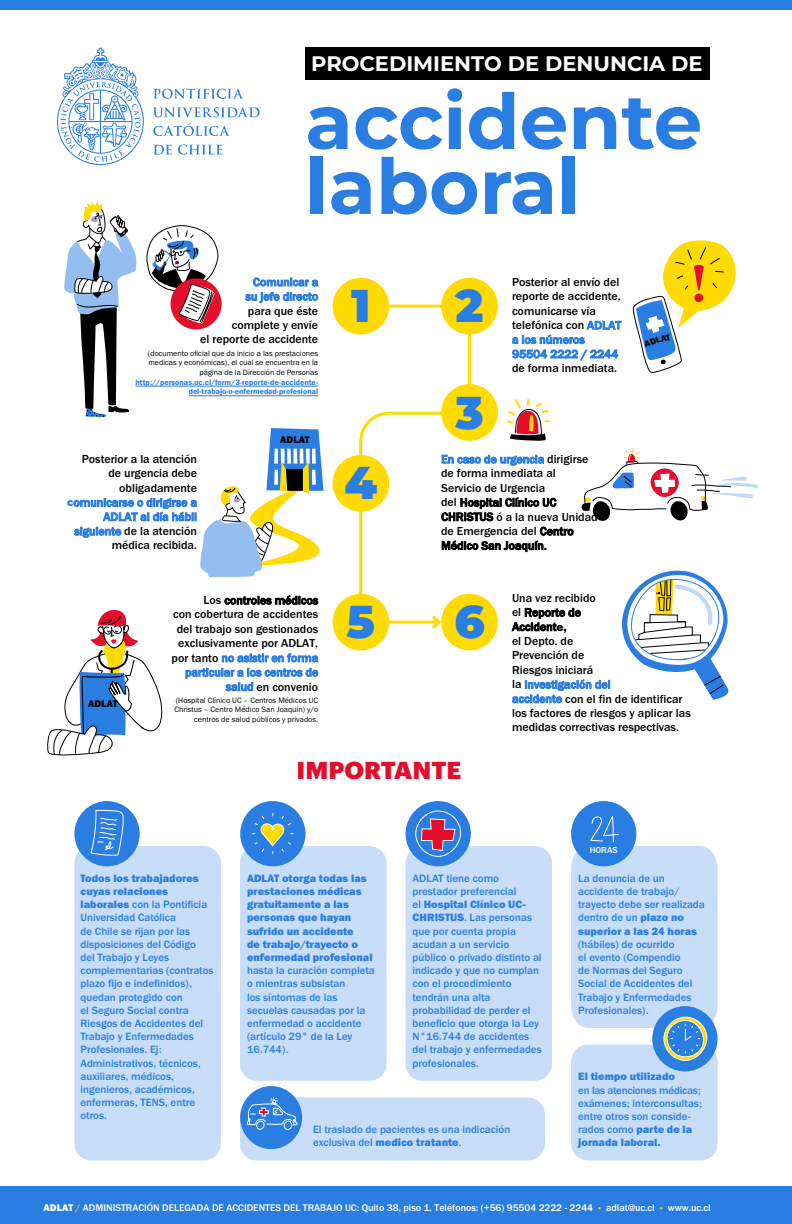
<style>
.page{position:relative;width:792px;height:1224px;background:#fff}
.page>*{position:absolute;margin:0;border:0;box-sizing:border-box;transform-origin:0 0}
.t1{font:700 77px/65px "Montserrat";color:#2a7de1}
.t2{font:900 46px "Montserrat";color:#2a7de1}
.texto_importante{font:900 24px "Graphik";color:#e40d2c}
.t3{font:700 21px "Montserrat";color:#fff}
.TEXTO_GRAL{font:500 12px/14.4px "Franklin Gothic URW";color:#000}
.texto_importante-2{font:500 11px/13.2px "Franklin Gothic URW";color:#2a7de1}
.texto_importante-3{font:11px/13.2px "Franklin Gothic URW Hea";color:#2a7de1}
.t4{font:500 10px "Franklin Gothic URW";color:#fff}
.TEXTO_GRAL-2{font:10px "Franklin Gothic URW Hea";color:#000}
.TEXTO_GRAL-3{font:9px "Franklin Gothic URW Hea";color:#000}
.TEXTO_GRAL-4{font:500 9px "Franklin Gothic URW";letter-spacing:.005em;color:#fff}
.texto_pequeño_8{font:8px/9.6px "Franklin Gothic URW Boo";color:#000;text-align:right}
.s1{font-family:"Franklin Gothic";color:#2a7de1}
.s2{font-family:"Franklin Gothic URW Dem";color:#2a7de1}
.s3{font-family:"Franklin Gothic URW Hea";font-weight:400;color:#2a7de1}
.s4{font-family:"Franklin Gothic"}
.s5{font-family:"Franklin Gothic URW Hea";font-weight:400}
.s6{font-family:"Franklin Gothic URW";font-weight:500}
.s7{color:#ffdb03}
.s8{font-family:"Barlow";font-weight:400;color:#ffdb03}
</style>
<div class="page">
<svg style="left:358px;top:303px;width:115px;height:329px"></svg>
<div style="left:306px;top:48px;width:404px;height:32px;background:#000"></div>
<div style="left:333px;top:594px;width:56px;height:56px;background:#ffdb03;border-radius:50%"></div>
<div style="left:441px;top:594px;width:57px;height:56px;background:#ffdb03;border-radius:50%"></div>
<div style="left:441px;top:384px;width:57px;height:57px;background:#ffdb03;border-radius:50%"></div>
<div style="left:333px;top:455px;width:56px;height:57px;background:#ffdb03;border-radius:50%"></div>
<hr style="left:135px;top:386px;width:183px;height:1px;background:#2a7de1">
<hr style="left:189px;top:395px;width:129px;height:1px;background:#2a7de1">
<div style="left:333px;top:278px;width:56px;height:56px;background:#ffdb03;border-radius:50%"></div>
<div style="left:441px;top:278px;width:57px;height:56px;background:#ffdb03;border-radius:50%"></div>
<div style="left:0;top:0;width:792px;height:10px;background:#2a7de1"></div>
<div style="left:0;top:1187px;width:792px;height:37px;background:#2a7de1"></div>
<svg style="left:64px;top:201px;width:73px;height:216px"></svg>
<div style="left:171px;top:278px;width:51px;height:51px;background:#e40d2c;border-radius:50%"></div>
<svg style="left:146px;top:225px;width:73px;height:99px"></svg>
<svg style="left:507px;top:399px;width:43px;height:42px"></svg>
<svg style="left:581px;top:447px;width:177px;height:74px"></svg>
<svg style="left:622px;top:570px;width:107px;height:130px"></svg>
<div style="left:74px;top:846px;width:147px;height:315px;background:#c8ddf7;border-radius:17px"></div>
<div style="left:240px;top:846px;width:146px;height:235px;background:#c8ddf7;border-radius:17px"></div>
<div style="left:406px;top:846px;width:146px;height:235px;background:#c8ddf7;border-radius:17px"></div>
<div style="left:240px;top:1097px;width:305px;height:64px;background:#c8ddf7;border-radius:17px"></div>
<div style="left:571px;top:1045px;width:147px;height:116px;background:#c8ddf7;border-radius:17px"></div>
<div style="left:74px;top:801px;width:66px;height:65px;background:#2a7de1;border-radius:50%"></div>
<div style="left:240px;top:801px;width:65px;height:65px;background:#2a7de1;border-radius:50%"></div>
<div style="left:406px;top:801px;width:65px;height:65px;background:#2a7de1;border-radius:50%"></div>
<div style="left:571px;top:801px;width:65px;height:65px;background:#2a7de1;border-radius:50%"></div>
<div style="left:240px;top:1086px;width:62px;height:63px;background:#2a7de1;border-radius:50%"></div>
<svg style="left:246px;top:1086px;width:52px;height:48px"></svg>
<div style="left:652px;top:1006px;width:66px;height:65px;background:#2a7de1;border-radius:50%"></div>
<div style="left:663px;top:1017px;width:44px;height:44px;border:1px solid #fff;border-radius:50%"></div>
<svg style="left:571px;top:812px;width:147px;height:248px"></svg>
<div style="left:415px;top:811px;width:46px;height:46px;border:1px solid #fff;border-radius:50%"></div>
<svg style="left:420px;top:818px;width:36px;height:34px"></svg>
<svg style="left:252px;top:813px;width:42px;height:41px"></svg>
<svg style="left:90px;top:809px;width:34px;height:47px"></svg>
<svg style="left:47px;top:610px;width:116px;height:146px"></svg>
<svg style="left:153px;top:89px;width:90px;height:10px"></svg>
<svg style="left:153px;top:107px;width:107px;height:10px"></svg>
<svg style="left:153px;top:123px;width:77px;height:13px"></svg>
<svg style="left:153px;top:145px;width:19px;height:10px"></svg>
<svg style="left:178px;top:145px;width:45px;height:10px"></svg>
<svg style="left:57px;top:48px;width:87px;height:117px"></svg>
<svg style="left:200px;top:428px;width:124px;height:149px"></svg>
<svg style="left:632px;top:240px;width:104px;height:133px"></svg>
<p class="t3" style="left:311px;top:49px;width:393px">PROCEDIMIENTO DE DENUNCIA DE</p>
<p class="t1" style="left:305px;top:87px;width:399px">accidente laboral</p>
<p class="TEXTO_GRAL" style="left:200px;top:275px;width:119px;text-align:right"><span class="s1">Comunicar a<br>su jefe directo<br></span>para que éste complete y envíe<br>el reporte de accidente</p>
<p class="texto_pequeño_8" style="left:135px;top:348px;width:184px">(documento oficial que da inicio a las prestaciones medicas y económicas), el cual se encuentra en la página de la Dirección de Personas <span class="s2">http://personas.uc.cl/form/3-reporte-de-accidente&shy;del-trabajo-o-enfermedad-profesional</span></p>
<p class="TEXTO_GRAL" style="left:67px;top:452px;width:131px;text-align:right">Posterior a la atención de urgencia debe obligadamente <span class="s3">c</span><span class="s1">omunicarse o dirigirse a<br>ADLAT al día hábil siguiente</span> de la atención médica recibida.</p>
<p class="TEXTO_GRAL-2" style="left:280px;top:433px;width:31px">ADLAT</p>
<p class="t2" style="left:351px;top:275px;width:21px">1</p>
<p class="t2" style="left:456px;top:275px;width:29px">2</p>
<p class="t2" style="left:455px;top:382px;width:30px">3</p>
<p class="TEXTO_GRAL" style="left:512px;top:274px;width:111px">Posterior al envío del reporte de accidente, comunicarse vía telefónica con <span class="s1">ADLAT a los números<br>95504 2222 / 2244 </span>de forma inmediata.</p>
<p class="t2" style="left:345px;top:453px;width:34px">4</p>
<p class="TEXTO_GRAL" style="left:441px;top:452px;width:158px"><span class="s1">En caso de urgencia</span> dirigirse de forma inmediata al<br>Servicio de Urgencia<br>del <span class="s4">Hospital Clínico UC<br>CHRISTUS</span> ó a la nueva Unidad de Emergencia del <span class="s4">Centro<br>Médico San Joaquín</span><span class="s5">.</span></p>
<p class="TEXTO_GRAL-3" style="left:643px;top:338px;width:28px;rotate:-16deg">ADLAT</p>
<p class="TEXTO_GRAL-2" style="left:88px;top:697px;width:31px">ADLAT</p>
<p class="TEXTO_GRAL" style="left:172px;top:593px;width:148px;text-align:right">Los <span class="s4">controles médicos<br></span>con cobertura de accidentes del trabajo son gestionados exclusivamente por ADLAT, por tanto <span class="s1">no asistir en forma particular a los centros de salud</span> en convenio</p>
<p class="texto_pequeño_8" style="left:174px;top:695px;width:145px">(Hospital Clínico UC – Centros Médicos UC<br>Christus – Centro Médico San Joaquín) y/o centros de salud públicos y privados.</p>
<p class="texto_importante" style="left:297px;top:752px;width:166px">IMPORTANTE</p>
<p class="t2" style="left:347px;top:591px;width:30px">5</p>
<p class="t2" style="left:454px;top:591px;width:32px">6</p>
<p class="TEXTO_GRAL" style="left:512px;top:590px;width:180px">Una vez recibido<br>el <span class="s4">Reporte de<br>Accident</span><span class="s5">e,<br></span>el Depto. de<br>Prevención de<br>Riesgos iniciará<br>la <span class="s1">investigación del<br>accidente</span> con el fin de identificar los factores de riesgos y aplicar las medidas correctivas respectivas.</p>
<p class="TEXTO_GRAL-4" style="left:590px;top:844px;width:30px">HORAS</p>
<p class="texto_importante-2" style="left:81px;top:871px;width:134px"><span class="s5">Todos los trabajadores cuyas relaciones laborales</span> con la Pontificia<br>Universidad Católica<br>de Chile se rijan por las disposiciones del Código<br>del Trabajo y Leyes complementarias (contratos plazo fijo e indefinidos), quedan protegido con<br>el Seguro Social contra<br>Riesgos de Accidentes del<br>Trabajo y Enfermedades<br>Profesionales. Ej:<br>Administrativos, técnicos, auxiliares, médicos, ingenieros, académicos, enfermeras, TENS, entre otros.</p>
<p class="texto_importante-3" style="left:247px;top:871px;width:129px">ADLAT otorga todas las prestaciones médicas gratuitamente a las personas que hayan sufrido un accidente<br>de trabajo/trayecto o enfermedad profesional <span class="s6">hasta la curación completa o mientras subsistan<br>los síntomas de las secuelas causadas por la enfermedad o accidente (artículo 29° de la Ley<br>16.744).</span></p>
<p class="texto_importante-2" style="left:413px;top:871px;width:131px">ADLAT tiene como prestador preferencial<br>el <span class="s5">Hospital Clínico UC-<br>CHRISTUS</span>. Las personas que por cuenta propia acudan a un servicio público o privado distinto al indicado y que no cumplan con el procedimiento tendrán una alta probabilidad de perder el beneficio que otorga la Ley<br>N°16.744 de accidentes del trabajo y enfermedades profesionales.</p>
<p class="texto_importante-2" style="left:578px;top:871px;width:128px">La denuncia de un accidente de trabajo/ trayecto debe ser realizada dentro de un <span class="s5">plazo no superior a las 24 horas </span>(hábiles) de ocurrido<br>el evento (Compendio<br>de Normas del Seguro<br>Social de Accidentes del<br>Trabajo y Enfermedades<br>Profesionales).</p>
<p class="texto_importante-2" style="left:578px;top:1070px;width:125px"><span class="s5">El tiempo utilizado<br></span>en las atenciones médicas; exámenes; interconsultas; entre otros son conside&shy;rados como <span class="s5">parte de la jornada laboral.</span></p>
<p class="texto_importante-2" style="left:313px;top:1123px;width:199px">El traslado de pacientes es una indicación exclusiva del <span class="s5">medico tratante</span>.</p>
<p class="t4" style="left:44px;top:1202px;width:669px"><span class="s5">ADLAT</span> <span class="s7">/</span> ADMINISTRACIÓN DELEGADA DE ACCIDENTES DEL TRABAJO UC: Quito 38, piso 1. Teléfonos: (+56) 95504 2222 - 2244 <span class="s8">•</span> adlat@uc.cl <span class="s8">•</span> www.uc.cl</p>
</div>
